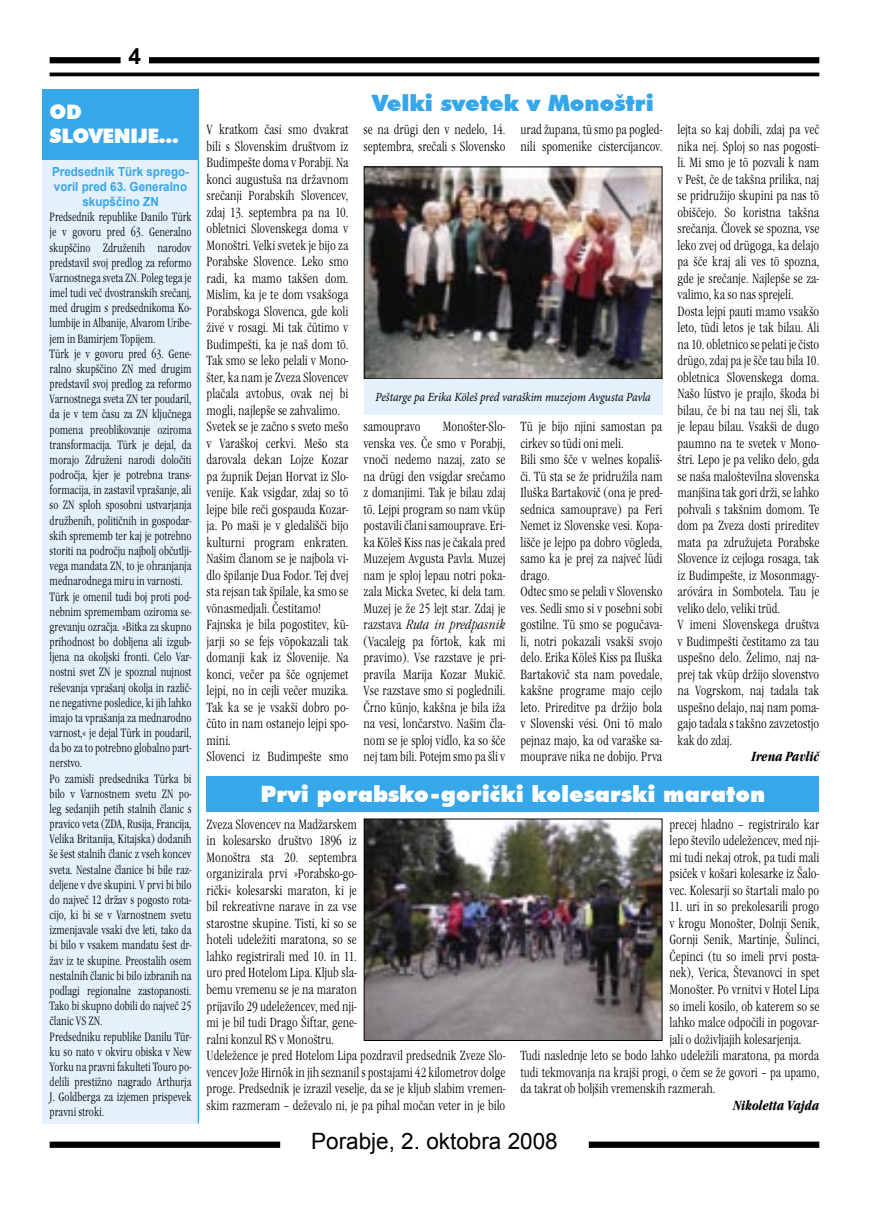
<style>
.page{position:relative;width:869px;height:1205px;background:#fff}
.page>*{position:absolute;margin:0;border:0;box-sizing:border-box;transform-origin:0 0}
.t1{font:900 22.5px "Futura BT";color:#fff}
.t2{font:22.5px "Arial";color:#000}
.t3{font:900 22.5px "Futura BT";color:#36a7e9}
.t4{font:700 22.5px "Arial";color:#000}
.t5{font:900 20px/24px "Futura BT";letter-spacing:-.025em;color:#fff}
.t6{font:13.75px/16.5px "Garamond Itc TEE Ligh Cond";color:#000;scale:.95 1}
.t7{font:italic 700 condensed 13.75px "Garamond Itc TEE";color:#000;scale:.95 1}
.t8{font:13.75px "Garamond Itc TEE Ligh Cond Ital";color:#000;scale:.95 1}
.t9{font:12.5px/15.1px "Garamond Itc TEE Ligh Cond";color:#000;scale:.93 1}
.t10{font:700 12.5px/15.1px "Arial";color:#36a7e9;text-align:center;scale:.93 1}
.t11{font:italic 12.5px "Minion Pro";letter-spacing:-.01em;color:#000;scale:.9 1}
.s1{font-family:"Garamond Itc TEE Ligh Cond"}
</style>
<div class="page">
<div style="left:50px;top:1141px;width:230px;height:7px;background:#000"></div>
<div style="left:588px;top:1141px;width:231px;height:7px;background:#000"></div>
<hr style="left:50px;top:73px;width:769px;height:3px;background:#000">
<div style="left:50px;top:57px;width:70px;height:6px;background:#000"></div>
<div style="left:149px;top:57px;width:670px;height:6px;background:#000"></div>
<div style="left:43px;top:89px;width:155px;height:1034px;background:#e4f0fb"></div>
<div style="left:43px;top:89px;width:155px;height:70px;background:#36a7e9"></div>
<hr style="left:198px;top:89px;width:1px;height:1034px;background:#36a7e9">
<img style="left:365px;top:821px;width:295px;height:218px">
<div style="left:363px;top:819px;width:299px;height:222px;border:1px solid #000"></div>
<img style="left:365px;top:169px;width:295px;height:208px">
<div style="left:363px;top:167px;width:299px;height:212px;border:1px solid #000"></div>
<div style="left:363px;top:379px;width:299px;height:36px;background:#e4f0fb"></div>
<div style="left:206px;top:776px;width:613px;height:35px;background:#36a7e9"></div>
<svg style="left:259px;top:811px;width:172px;height:1px"></svg>
<h1 class="t4" style="left:128px;top:41px;width:14px">4</h1>
<h2 class="t5" style="left:50px;top:100px;width:131px">OD<br>SLOVENIJE…</h2>
<p class="t10" style="left:52px;top:164px;width:149px">Predsednik Türk sprego&shy;voril pred 63. Generalno skupščino ZN</p>
<p class="t9" style="left:50px;top:210px;width:154px">Predsednik republike Danilo Türk je v govoru pred 63. Generalno skupščino Združenih narodov predstavil svoj predlog za reformo<br>Varnostnega sveta ZN. Poleg tega je imel tudi več dvostranskih srečanj, med drugim s predsednikoma Ko&shy;lumbije in Albanije, Alvarom Uribe&shy;jem in Bamirjem Topijem.<br>Türk je v govoru pred 63. Gene&shy;ralno skupščino ZN med drugim predstavil svoj predlog za reformo<br>Varnostnega sveta ZN ter poudaril, da je v tem času za ZN ključnega pomena preoblikovanje oziroma transformacija. Türk je dejal, da morajo Združeni narodi določiti področja, kjer je potrebna trans&shy;formacija, in zastavil vprašanje, ali so ZN sploh sposobni ustvarjanja družbenih, političnih in gospodar&shy;skih sprememb ter kaj je potrebno storiti na področju najbolj občutlji&shy;vega mandata ZN, to je ohranjanja mednarodnega miru in varnosti.<br>Türk je omenil tudi boj proti pod&shy;nebnim spremembam oziroma se&shy;grevanju ozračja. »Bitka za skupno prihodnost bo dobljena ali izgub&shy;ljena na okoljski fronti. Celo Var&shy;nostni svet ZN je spoznal nujnost reševanja vprašanj okolja in različ&shy;ne negativne posledice, ki jih lahko imajo ta vprašanja za mednarodno varnost,« je dejal Türk in poudaril, da bo za to potrebno globalno part&shy;nerstvo.<br>Po zamisli predsednika Türka bi bilo v Varnostnem svetu ZN po&shy;leg sedanjih petih stalnih članic s pravico veta (ZDA, Rusija, Francija,<br>Velika Britanija, Kitajska) dodanih še šest stalnih članic z vseh koncev sveta. Nestalne članice bi bile raz&shy;deljene v dve skupini. V prvi bi bilo do največ 12 držav s pogosto rota&shy;cijo, ki bi se v Varnostnem svetu izmenjavale vsaki dve leti, tako da bi bilo v vsakem mandatu šest dr&shy;žav iz te skupine. Preostalih osem nestalnih članic bi bilo izbranih na podlagi regionalne zastopanosti.<br>Tako bi skupno dobili do največ 25 članic VS ZN.<br>Predsedniku republike Danilu Tür&shy;ku so nato v okviru obiska v New<br>Yorku na pravni fakulteti Touro po&shy;delili prestižno nagrado Arthurja<br>J. Goldberga za izjemen prispevek pravni stroki.</p>
<h1 class="t3" style="left:372px;top:90px;width:283px">Velki svetek v Monoštri</h1>
<p class="t6" style="left:206px;top:122px;width:151px">V kratkom časi smo dvakrat bili s Slovenskim društvom iz<br>Budimpešte doma v Porabji. Na konci augustuša na državnom srečanji Porabskih Slovencev, zdaj 13. septembra pa na 10. obletnici Slovenskega doma v<br>Monoštri. Velki svetek je bijo za<br>Porabske Slovence. Leko smo radi, ka mamo takšen dom.<br>Mislim, ka je te dom vsakšoga<br>Porabskoga Slovenca, gde koli živé v rosagi. Mi tak čütimo v<br>Budimpešti, ka je naš dom tö.<br>Tak smo se leko pelali v Mono&shy;šter, ka nam je Zveza Slovencev plačala avtobus, ovak nej bi mogli, najlepše se zahvalimo.<br>Svetek se je začno s sveto mešo v Varaškoj cerkvi. Mešo sta darovala dekan Lojze Kozar pa župnik Dejan Horvat iz Slo&shy;venije. Kak vsigdar, zdaj so tö lejpe bile reči gospauda Kozar&shy;ja. Po maši je v gledališči bijo kulturni program enkraten.<br>Našim članom se je najbola vi&shy;dlo špilanje Dua Fodor. Tej dvej sta rejsan tak špilale, ka smo se vönasmedjali. Čestitamo!<br>Fajnska je bila pogostitev, kü&shy;jarji so se fejs vöpokazali tak domanji kak iz Slovenije. Na konci, večer pa šče ognjemet lejpi, no in cejli večer muzika.<br>Tak ka se je vsakši dobro po&shy;čüto in nam ostanejo lejpi spo&shy;mini.<br>Slovenci iz Budimpešte smo</p>
<p class="t6" style="left:363px;top:122px;width:151px">se na drügi den v nedelo, 14. septembra, srečali s Slovensko</p>
<p class="t6" style="left:520px;top:122px;width:151px">urad župana, tü smo pa pogled&shy;nili spomenike cistercijancov.</p>
<p class="t11" style="left:375px;top:390px;width:307px">Peštarge pa Erika Köleš pred varaškim muzejom Avgusta Pavla</p>
<p class="t6" style="left:520px;top:419px;width:151px">Tü je bijo njini samostan pa cirkev so tüdi oni meli.<br>Bili smo šče v welnes kopališ&shy;či. Tü sta se že pridružila nam<br>Iluška Bartakovič (ona je pred&shy;sednica samouprave) pa Feri<br>Nemet iz Slovenske vesi. Kopa&shy;lišče je lejpo pa dobro vögleda, samo ka je prej za največ lüdi drago.<br>Odtec smo se pelali v Slovensko ves. Sedli smo si v posebni sobi gostilne. Tü smo se pogučava&shy;li, notri pokazali vsakši svojo delo. Erika Köleš Kiss pa Iluška<br>Bartakovič sta nam povedale, kakšne programe majo cejlo leto. Prireditve pa držijo bola v Slovenski vési. Oni tö malo pejnaz majo, ka od varaške sa&shy;mouprave nika ne dobijo. Prva</p>
<p class="t6" style="left:363px;top:419px;width:151px;text-align:justify;text-indent:79px">Monošter-Slo&shy;venska ves. Če smo v Porabji, vnoči nedemo nazaj, zato se na drügi den vsigdar srečamo z domanjimi. Tak je bilau zdaj tö. Lejpi program so nam vküp postavili člani samouprave. Eri&shy;ka Köleš Kiss nas je čakala pred Muzejem Avgusta Pavla. Muzej nam je sploj lepau notri poka&shy;zala Micka Svetec, ki dela tam.<br>Muzej je že 25 lejt star. Zdaj je</p>
<p class="t8" style="left:363px;top:617px;width:151px"><span class="s1">razstava</span> Ruta in predpasnik</p>
<p class="t6" style="left:363px;top:633px;width:151px;text-align:justify">(Vacalejg pa förtok, kak mi pravimo). Vse razstave je pri&shy;pravila Marija Kozar Mukič.<br>Vse razstave smo si poglednili.<br>Črno künjo, kakšna je bila iža na vesi, lončarstvo. Našim čla&shy;nom se je sploj vidlo, ka so šče nej tam bili. Potejm smo pa šli v</p>
<p class="t6" style="left:363px;top:419px;width:61px">samoupravo</p>
<p class="t6" style="left:677px;top:122px;width:151px">lejta so kaj dobili, zdaj pa več nika nej. Sploj so nas pogosti&shy;li. Mi smo je tö pozvali k nam v Pešt, če de takšna prilika, naj se pridružijo skupini pa nas tö obiščejo. So koristna takšna srečanja. Človek se spozna, vse leko zvej od drügoga, ka delajo pa šče kraj ali ves tö spozna, gde je srečanje. Najlepše se za&shy;valimo, ka so nas sprejeli.<br>Dosta lejpi pauti mamo vsakšo leto, tüdi letos je tak bilau. Ali na 10. obletnico se pelati je čisto drügo, zdaj pa je šče tau bila 10. obletnica Slovenskega doma.<br>Našo lüstvo je prajlo, škoda bi bilau, če bi na tau nej šli, tak je lepau bilau. Vsakši de dugo paumno na te svetek v Mono&shy;štri. Lepo je pa veliko delo, gda se naša maloštevilna slovenska manjšina tak gori drži, se lahko pohvali s takšnim domom. Te dom pa Zveza dosti prireditev mata pa združujeta Porabske<br>Slovence iz cejloga rosaga, tak iz Budimpešte, iz Mosonmagy&shy;aróvára in Sombotela. Tau je veliko delo, veliki trüd.<br>V imeni Slovenskega društva v Budimpešti čestitamo za tau uspešno delo. Želimo, naj na&shy;prej tak vküp držijo slovenstvo na Vogrskom, naj tadala tak uspešno delajo, naj nam poma&shy;gajo tadala s takšno zavzetostjo kak do zdaj.</p>
<p class="t7" style="left:751px;top:749px;width:73px">Irena Pavlič</p>
<h1 class="t1" style="left:260px;top:781px;width:506px">Prvi porabsko-gorički kolesarski maraton</h1>
<p class="t6" style="left:206px;top:816px;width:316px">Zveza Slovencev na Madžarskem<br>in kolesarsko društvo 1896 iz<br>Monoštra sta 20. septembra<br>organizirala prvi »Porabsko-go-<br>rički« kolesarski maraton, ki je<br>bil rekreativne narave in za vse<br>starostne skupine. Tisti, ki so se<br>hoteli udeležiti maratona, so se<br>lahko registrirali med 10. in 11.<br>uro pred Hotelom Lipa. Kljub sla-<br>bemu vremenu se je na maraton<br>prijavilo 29 udeležencev, med nji-<br>mi je bil tudi Drago Šiftar, gene-<br>ralni konzul RS v Monoštru.<br>Udeležence je pred Hotelom Lipa pozdravil predsednik Zveze Slo&shy;vencev Jože Hirnök in jih seznanil s postajami 42 kilometrov dolge proge. Predsednik je izrazil veselje, da se je kljub slabim vremen&shy;skim razmeram – deževalo ni, je pa pihal močan veter in je bilo</p>
<p class="t6" style="left:669px;top:816px;width:159px;text-align:justify">precej hladno – registriralo kar lepo število udeležencev, med nji&shy;mi tudi nekaj otrok, pa tudi mali psiček v košari kolesarke iz Šalo&shy;vec. Kolesarji so štartali malo po</p>
<p class="t6" style="left:669px;top:899px;width:159px">11. uri in so prekolesarili progo</p>
<p class="t6" style="left:669px;top:915px;width:159px">v krogu Monošter, Dolnji Senik,</p>
<p class="t6" style="left:669px;top:932px;width:159px">Gornji Senik, Martinje, Šulinci,</p>
<p class="t6" style="left:669px;top:948px;width:159px">Čepinci (tu so imeli prvi posta-</p>
<p class="t6" style="left:669px;top:965px;width:159px">nek), Verica, Števanovci in spet</p>
<p class="t6" style="left:669px;top:981px;width:159px">Monošter. Po vrnitvi v Hotel Lipa</p>
<p class="t6" style="left:669px;top:998px;width:159px">so imeli kosilo, ob katerem so se</p>
<p class="t6" style="left:669px;top:1014px;width:159px">lahko malce odpočili in pogovar-</p>
<p class="t6" style="left:669px;top:1031px;width:140px">jali o doživljajih kolesarjenja.</p>
<p class="t6" style="left:520px;top:1047px;width:316px">Tudi naslednje leto se bodo lahko udeležili maratona, pa morda</p>
<p class="t6" style="left:520px;top:1064px;width:316px">tudi tekmovanja na krajši progi, o čem se že govori – pa upamo,</p>
<p class="t6" style="left:520px;top:1080px;width:207px">da takrat ob boljših vremenskih razmerah.</p>
<p class="t7" style="left:732px;top:1097px;width:92px">Nikoletta Vajda</p>
<h1 class="t2" style="left:311px;top:1126px;width:248px">Porabje, 2. oktobra 2008</h1>
</div>
